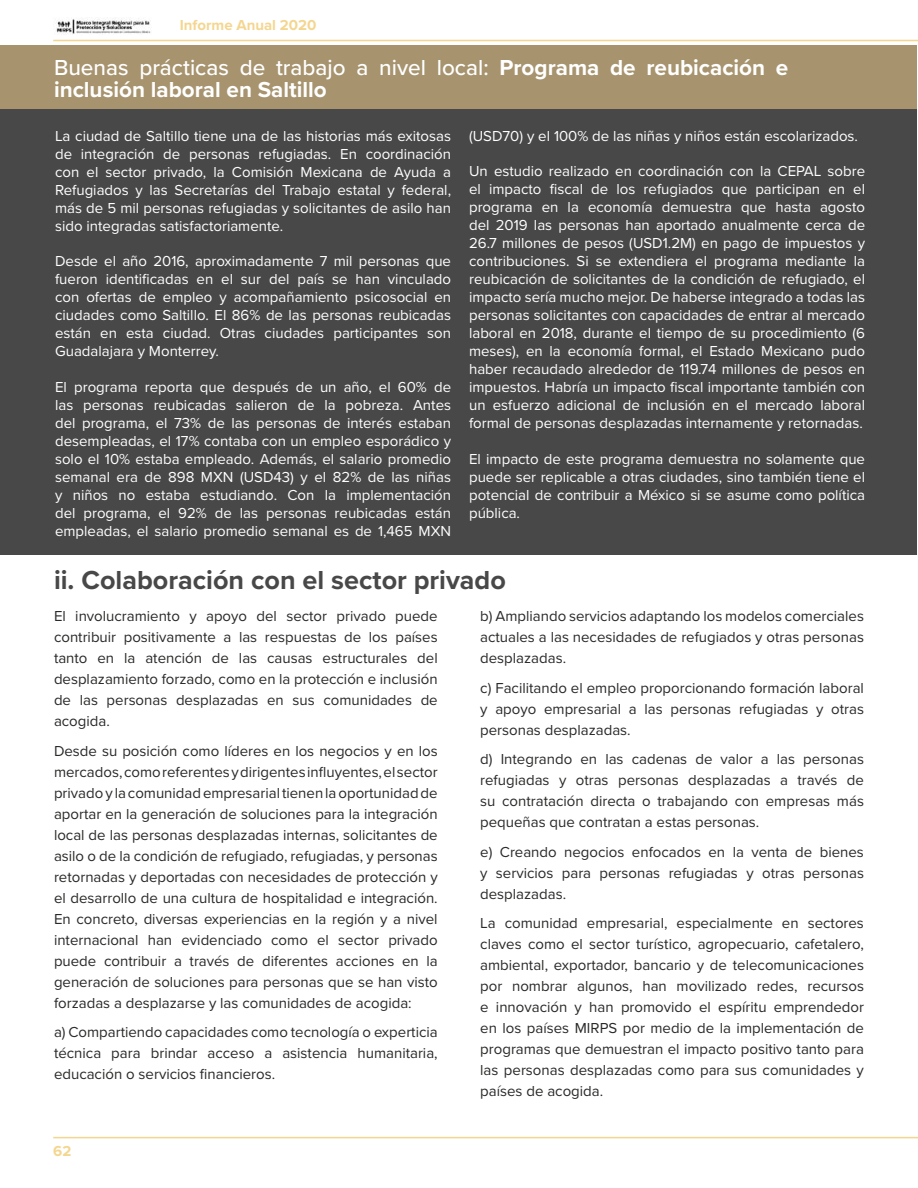
<style>
.page{position:relative;width:918px;height:1188px;background:#fff}
.page>*{position:absolute;margin:0;border:0;box-sizing:border-box;transform-origin:0 0}
.t1{font:700 27px "Proxima Nova";color:#494849}
.t2{font:700 22.5px/22.5px "Proxima Nova";color:#fff}
.t3{font:15px/21px "Proxima Nova";color:#292928;text-align:justify}
.t4{font:15px/18px "Proxima Nova";color:#fff;text-align:justify}
.t5{font:700 15px "Proxima Nova";color:#f4d68f}
.s1{font-weight:500}
</style>
<div class="page">
<hr style="left:53px;top:40px;width:865px;height:1px;background:#f4d68f">
<hr style="left:53px;top:1137px;width:865px;height:1px;background:#f4d68f">
<img style="left:56px;top:18px;width:95px;height:16px">
<div style="left:1px;top:46px;width:916px;height:509px;background:#494849"></div>
<div style="left:1px;top:46px;width:916px;height:63px;background:#a7946f"></div>
<p class="t5" style="left:180px;top:13px;width:138px">Informe Anual 2020</p>
<h2 class="t2" style="left:54px;top:56px;width:736px"><span class="s1">Buenas prácticas de trabajo a nivel local:</span> Programa de reubicación e inclusión laboral en Saltillo</h2>
<p class="t4" style="left:55px;top:127px;width:398px">La ciudad de Saltillo tiene una de las historias más exitosas de integración de personas refugiadas. En coordinación con el sector privado, la Comisión Mexicana de Ayuda a Refugiados y las Secretarías del Trabajo estatal y federal, más de 5 mil personas refugiadas y solicitantes de asilo han sido integradas satisfactoriamente.</p>
<p class="t4" style="left:55px;top:252px;width:398px">Desde el año 2016, aproximadamente 7 mil personas que fueron identificadas en el sur del país se han vinculado con ofertas de empleo y acompañamiento psicosocial en ciudades como Saltillo. El 86% de las personas reubicadas están en esta ciudad. Otras ciudades participantes son Guadalajara y Monterrey.</p>
<p class="t4" style="left:55px;top:377px;width:398px">El programa reporta que después de un año, el 60% de las personas reubicadas salieron de la pobreza. Antes del programa, el 73% de las personas de interés estaban desempleadas, el 17% contaba con un empleo esporádico y solo el 10% estaba empleado. Además, el salario promedio semanal era de 898 MXN (USD43) y el 82% de las niñas y niños no estaba estudiando. Con la implementación del programa, el 92% de las personas reubicadas están empleadas, el salario promedio semanal es de 1,465 MXN</p>
<p class="t4" style="left:469px;top:127px;width:390px">(USD70) y el 100% de las niñas y niños están escolarizados.</p>
<p class="t4" style="left:469px;top:162px;width:398px">Un estudio realizado en coordinación con la CEPAL sobre el impacto fiscal de los refugiados que participan en el programa en la economía demuestra que hasta agosto del 2019 las personas han aportado anualmente cerca de 26.7 millones de pesos (USD1.2M) en pago de impuestos y contribuciones. Si se extendiera el programa mediante la reubicación de solicitantes de la condición de refugiado, el impacto sería mucho mejor. De haberse integrado a todas las personas solicitantes con capacidades de entrar al mercado laboral en 2018, durante el tiempo de su procedimiento (6 meses), en la economía formal, el Estado Mexicano pudo haber recaudado alrededor de 119.74 millones de pesos en impuestos. Habría un impacto fiscal importante también con un esfuerzo adicional de inclusión en el mercado laboral formal de personas desplazadas internamente y retornadas.</p>
<p class="t4" style="left:469px;top:449px;width:398px">El impacto de este programa demuestra no solamente que puede ser replicable a otras ciudades, sino también tiene el potencial de contribuir a México si se asume como política pública.</p>
<h1 class="t1" style="left:54px;top:560px;width:453px">ii. Colaboración con el sector privado</h1>
<p class="t3" style="left:54px;top:605px;width:385px">El involucramiento y apoyo del sector privado puede contribuir positivamente a las respuestas de los países tanto en la atención de las causas estructurales del desplazamiento forzado, como en la protección e inclusión de las personas desplazadas en sus comunidades de acogida.</p>
<p class="t3" style="left:54px;top:740px;width:385px">Desde su posición como líderes en los negocios y en los mercados, como referentes y dirigentes influyentes, el sector privado y la comunidad empresarial tienen la oportunidad de aportar en la generación de soluciones para la integración local de las personas desplazadas internas, solicitantes de asilo o de la condición de refugiado, refugiadas, y personas retornadas y deportadas con necesidades de protección y el desarrollo de una cultura de hospitalidad e integración.<br>En concreto, diversas experiencias en la región y a nivel internacional han evidenciado como el sector privado puede contribuir a través de diferentes acciones en la generación de soluciones para personas que se han visto forzadas a desplazarse y las comunidades de acogida:</p>
<p class="t3" style="left:54px;top:1021px;width:385px">a) Compartiendo capacidades como tecnología o experticia técnica para brindar acceso a asistencia humanitaria, educación o servicios financieros.</p>
<p class="t5" style="left:53px;top:1140px;width:20px">62</p>
<p class="t3" style="left:480px;top:605px;width:385px">b) Ampliando servicios adaptando los modelos comerciales actuales a las necesidades de refugiados y otras personas desplazadas.</p>
<p class="t3" style="left:480px;top:677px;width:385px">c) Facilitando el empleo proporcionando formación laboral y apoyo empresarial a las personas refugiadas y otras personas desplazadas.</p>
<p class="t3" style="left:480px;top:748px;width:385px">d) Integrando en las cadenas de valor a las personas refugiadas y otras personas desplazadas a través de su contratación directa o trabajando con empresas más pequeñas que contratan a estas personas.</p>
<p class="t3" style="left:480px;top:841px;width:385px">e) Creando negocios enfocados en la venta de bienes y servicios para personas refugiadas y otras personas desplazadas.</p>
<p class="t3" style="left:480px;top:912px;width:385px">La comunidad empresarial, especialmente en sectores claves como el sector turístico, agropecuario, cafetalero, ambiental, exportador, bancario y de telecomunicaciones por nombrar algunos, han movilizado redes, recursos e innovación y han promovido el espíritu emprendedor en los países MIRPS por medio de la implementación de programas que demuestran el impacto positivo tanto para las personas desplazadas como para sus comunidades y países de acogida.</p>
</div>
